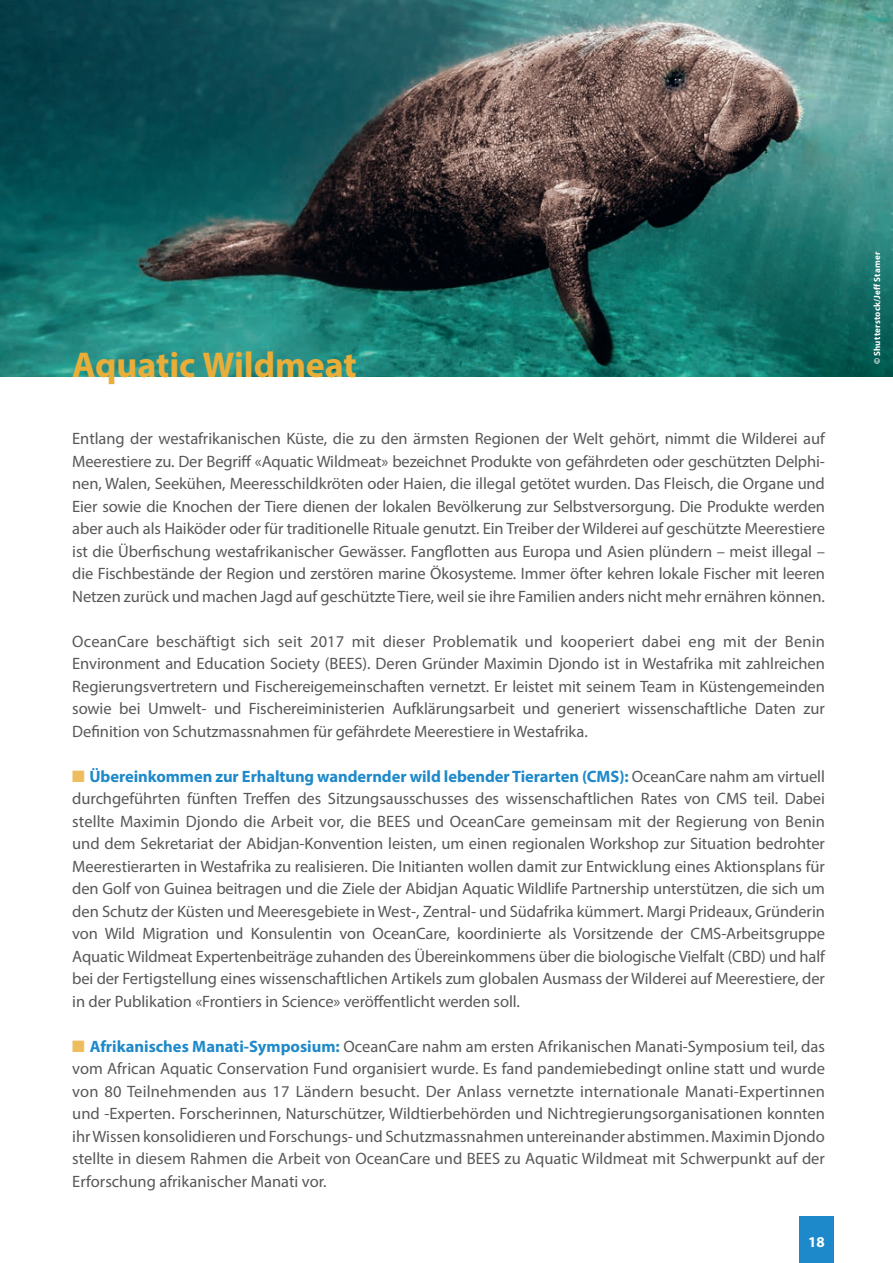
<style>
.page{position:relative;width:893px;height:1263px;background:#fff}
.page>*{position:absolute;margin:0;border:0;box-sizing:border-box;transform-origin:0 0}
.t1{font:700 36px "Myriad Pro";letter-spacing:-.005em;color:#eaae38}
.t2{font:16.5px/22.5px "Myriad Pro";letter-spacing:-.005em;color:#57585a;text-align:justify}
.t3{font:700 15px "Myriad Pro";color:#fff}
.t4{font:700 9px "Myriad Pro";letter-spacing:.025em;color:#fff}
.s1{color:#eebd60}
.s2{font-weight:700;color:#1e89ca}
</style>
<div class="page">
<div style="left:799px;top:1216px;width:34px;height:47px;background:#1e89ca"></div>
<img style="left:0;top:0;width:893px;height:377px">
<h1 class="t1" style="left:72px;top:341px;width:286px">Aquatic Wildmeat</h1>
<p class="t2" style="left:72px;top:427px;width:754px">Entlang der westafrikanischen Küste, die zu den ärmsten Regionen der Welt gehört, nimmt die Wilderei auf Meerestiere zu. Der Begriff «Aquatic Wildmeat» bezeichnet Produkte von gefährdeten oder geschützten Delphi&shy;nen, Walen, Seekühen, Meeresschildkröten oder Haien, die illegal getötet wurden. Das Fleisch, die Organe und Eier sowie die Knochen der Tiere dienen der lokalen Bevölkerung zur Selbstversorgung. Die Produkte werden aber auch als Haiköder oder für traditionelle Rituale genutzt. Ein Treiber der Wilderei auf geschützte Meerestiere ist die Überfischung westafrikanischer Gewässer. Fangflotten aus Europa und Asien plündern – meist illegal – die Fischbestände der Region und zerstören marine Ökosysteme. Immer öfter kehren lokale Fischer mit leeren Netzen zurück und machen Jagd auf geschützte Tiere, weil sie ihre Familien anders nicht mehr ernähren können.</p>
<p class="t2" style="left:72px;top:630px;width:754px">OceanCare beschäftigt sich seit 2017 mit dieser Problematik und kooperiert dabei eng mit der Benin Environment and Education Society (BEES). Deren Gründer Maximin Djondo ist in Westafrika mit zahlreichen Regierungsvertretern und Fischereigemeinschaften vernetzt. Er leistet mit seinem Team in Küstengemeinden sowie bei Umwelt- und Fischereiministerien Aufklärungsarbeit und generiert wissenschaftliche Daten zur Definition von Schutzmassnahmen für gefährdete Meerestiere in Westafrika.</p>
<p class="t2" style="left:72px;top:765px;width:754px"><span class="s1">■</span> <span class="s2">Übereinkommen zur Erhaltung wandernder wild lebender Tierarten (CMS):</span> OceanCare nahm am virtuell durchgeführten fünften Treffen des Sitzungsausschusses des wissenschaftlichen Rates von CMS teil. Dabei stellte Maximin Djondo die Arbeit vor, die BEES und OceanCare gemeinsam mit der Regierung von Benin und dem Sekretariat der Abidjan-Konvention leisten, um einen regionalen Workshop zur Situation bedrohter Meerestierarten in Westafrika zu realisieren. Die Initianten wollen damit zur Entwicklung eines Aktionsplans für den Golf von Guinea beitragen und die Ziele der Abidjan Aquatic Wildlife Partnership unterstützen, die sich um den Schutz der Küsten und Meeresgebiete in West-, Zentral- und Südafrika kümmert. Margi Prideaux, Gründerin von Wild Migration und Konsulentin von OceanCare, koordinierte als Vorsitzende der CMS-Arbeitsgruppe Aquatic Wildmeat Expertenbeiträge zuhanden des Übereinkommens über die biologische Vielfalt (CBD) und half bei der Fertigstellung eines wissenschaftlichen Artikels zum globalen Ausmass der Wilderei auf Meerestiere, der in der Publikation «Frontiers in Science» veröffentlicht werden soll.</p>
<p class="t2" style="left:72px;top:1035px;width:754px"><span class="s1">■</span> <span class="s2">Afrikanisches Manati-Symposium:</span> OceanCare nahm am ersten Afrikanischen Manati-Symposium teil, das vom African Aquatic Conservation Fund organisiert wurde. Es fand pandemiebedingt online statt und wurde von 80 Teilnehmenden aus 17 Ländern besucht. Der Anlass vernetzte internationale Manati-Expertinnen und -Experten. Forscherinnen, Naturschützer, Wildtierbehörden und Nichtregierungsorganisationen konnten ihr Wissen konsolidieren und Forschungs- und Schutzmassnahmen untereinander abstimmen. Maximin Djondo stellte in diesem Rahmen die Arbeit von OceanCare und BEES zu Aquatic Wildmeat mit Schwerpunkt auf der Erforschung afrikanischer Manati vor.</p>
<p class="t3" style="left:808px;top:1232px;width:18px">18</p>
<p class="t4" style="left:871px;top:364px;width:114px;rotate:-90deg">© Shutterstock/Jeff Stamer</p>
</div>
